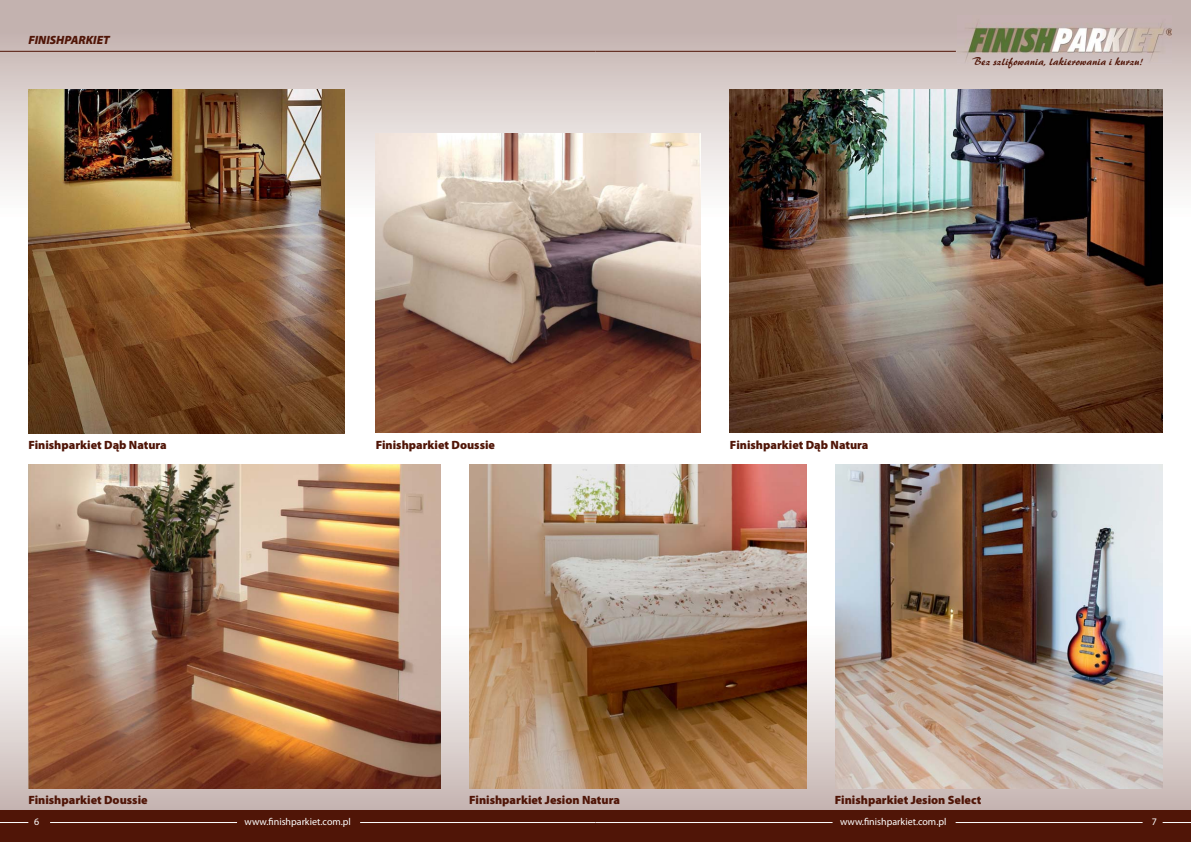
<style>
.page{position:relative;width:1191px;height:842px;background:#fff}
.page>*{position:absolute;margin:0;border:0;box-sizing:border-box;transform-origin:0 0}
.t1{font:900 12px "Myriad Pro";color:#501507}
.t2{font:italic 900 12px "Myriad Pro";color:#501507}
.t3{font:11px "Brush 445 PL";color:#501507}
.t4{font:10px "Myriad Pro";color:#fff}
</style>
<div class="page">
<svg style="left:595px;top:619px;width:596px;height:191px;background:#d5c8c5"></svg>
<svg style="left:0;top:619px;width:595px;height:191px;background:#d3c6c3"></svg>
<div style="left:0;top:810px;width:1191px;height:32px;background:#501507"></div>
<div style="left:0;top:0;width:595px;height:223px;background:linear-gradient(to bottom,#beaba8,#fefefb)"></div>
<svg style="left:595px;top:0;width:596px;height:223px;background:#d0c2c0"></svg>
<img style="left:957px;top:16px;width:214px;height:48px">
<hr style="left:50px;top:822px;width:187px;height:1px;background:#fff">
<hr style="left:595px;top:822px;width:237px;height:1px;background:#fff">
<svg style="left:0;top:822px;width:28px;height:1px"></svg>
<svg style="left:1162px;top:822px;width:29px;height:1px"></svg>
<hr style="left:360px;top:822px;width:235px;height:1px;background:#fff">
<hr style="left:955px;top:822px;width:187px;height:1px;background:#fff">
<hr style="left:0;top:51px;width:595px;height:1px;background:#501507">
<hr style="left:595px;top:51px;width:361px;height:1px;background:#501507">
<img style="left:469px;top:464px;width:337px;height:324px">
<img style="left:730px;top:90px;width:432px;height:343px">
<img style="left:28px;top:90px;width:316px;height:343px">
<img style="left:28px;top:465px;width:412px;height:323px">
<img style="left:375px;top:133px;width:325px;height:300px">
<img style="left:835px;top:464px;width:327px;height:324px">
<p class="t2" style="left:28px;top:36px;width:83px">FINISHPARKIET</p>
<p class="t3" style="left:972px;top:57px;width:173px">Bez szlifowania, lakierowania i kurzu!</p>
<p class="t1" style="left:28px;top:441px;width:140px">Finishparkiet Dąb Natura</p>
<p class="t1" style="left:376px;top:441px;width:121px">Finishparkiet Doussie</p>
<p class="t1" style="left:730px;top:441px;width:140px">Finishparkiet Dąb Natura</p>
<p class="t1" style="left:28px;top:796px;width:121px">Finishparkiet Doussie</p>
<p class="t1" style="left:469px;top:796px;width:152px">Finishparkiet Jesion Natura</p>
<p class="t1" style="left:835px;top:796px;width:148px">Finishparkiet Jesion Select</p>
<p class="t4" style="left:34px;top:817px;width:7px">6</p>
<p class="t4" style="left:244px;top:817px;width:108px">www.finishparkiet.com.pl</p>
<p class="t4" style="left:840px;top:817px;width:108px">www.finishparkiet.com.pl</p>
<p class="t4" style="left:1151px;top:817px;width:7px">7</p>
</div>
